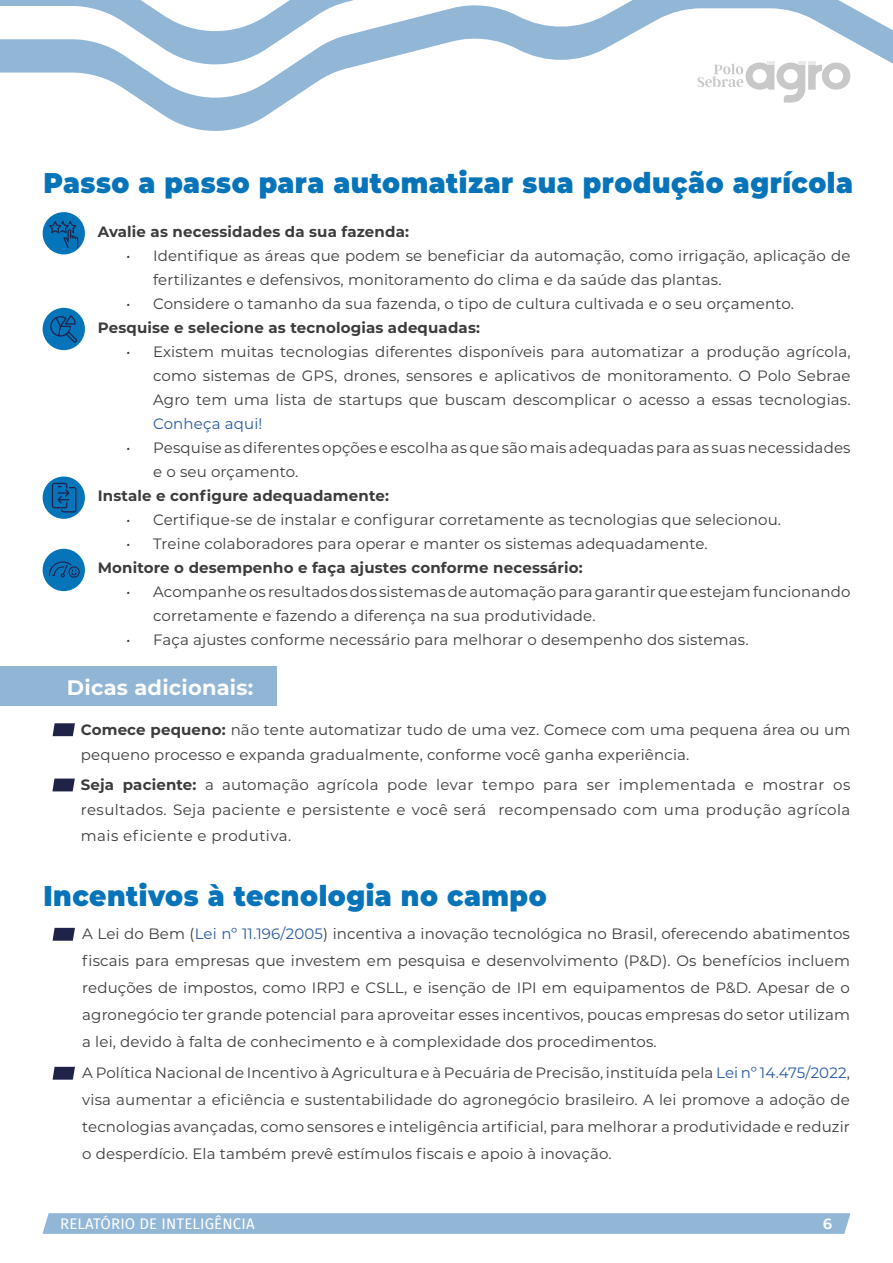
<style>
.page{position:relative;width:893px;height:1263px;background:#fff}
.page>*{position:absolute;margin:0;border:0;box-sizing:border-box;transform-origin:0 0}
.t1{font:900 28.5px "Montserrat";letter-spacing:.02em;color:#0774b9;scale:.93 1}
.t2{font:700 21px "Montserrat";letter-spacing:.01em;color:#fff}
.t3{font:15px/27px "Montserrat";letter-spacing:.01em;color:#3c3c3c}
.t4{font:700 15px "Montserrat";letter-spacing:.01em;color:#3c3c3c}
.t5{font:15px "Fira Sans";letter-spacing:.01em;color:#fff}
.t6{font:15px "Montserrat";letter-spacing:.01em;color:#285aa0}
.t7{font:700 15px "Campuni";color:#fff}
.s1{font-weight:700}
.s2{color:#285aa0}
</style>
<div class="page">
<svg style="left:0;top:70px;width:851px;height:61px"></svg>
<svg style="left:0;top:3px;width:893px;height:67px"></svg>
<svg style="left:0;top:0;width:844px;height:3px"></svg>
<svg style="left:43px;top:1213px;width:807px;height:21px;background:#93b7d6"></svg>
<svg style="left:697px;top:61px;width:153px;height:42px"></svg>
<div style="left:0;top:667px;width:276px;height:39px;background:#90b5d5"></div>
<svg style="left:52px;top:778px;width:23px;height:13px"></svg>
<svg style="left:53px;top:723px;width:22px;height:13px"></svg>
<svg style="left:53px;top:928px;width:22px;height:13px"></svg>
<svg style="left:53px;top:1067px;width:22px;height:13px"></svg>
<div style="left:43px;top:212px;width:42px;height:42px;background:#0574b9;border-radius:50%"></div>
<div style="left:43px;top:308px;width:42px;height:42px;background:#0574b9;border-radius:50%"></div>
<div style="left:43px;top:476px;width:42px;height:43px;background:#0574b9;border-radius:50%"></div>
<div style="left:43px;top:549px;width:42px;height:42px;background:#0574b9;border-radius:50%"></div>
<svg style="left:49px;top:221px;width:29px;height:27px"></svg>
<svg style="left:50px;top:315px;width:27px;height:28px"></svg>
<svg style="left:52px;top:483px;width:25px;height:29px"></svg>
<svg style="left:49px;top:561px;width:31px;height:17px"></svg>
<h1 class="t1" style="left:43px;top:162px;width:872px">Passo a passo para automatizar sua produção agrícola</h1>
<p class="t4" style="left:98px;top:220px;width:313px">Avalie as necessidades da sua fazenda:</p>
<p class="t3" style="left:153px;top:243px;width:699px;line-height:24px;text-indent:-27px">• Identifique as áreas que podem se beneficiar da automação, como irrigação, aplicação de fertilizantes e defensivos, monitoramento do clima e da saúde das plantas.</p>
<p class="t3" style="left:126px;top:289px;width:669px">• Considere o tamanho da sua fazenda, o tipo de cultura cultivada e o seu orçamento.</p>
<p class="t4" style="left:98px;top:316px;width:384px">Pesquise e selecione as tecnologias adequadas:</p>
<p class="t3" style="left:153px;top:339px;width:699px;line-height:24px;text-align:justify;text-indent:-27px">• Existem muitas tecnologias diferentes disponíveis para automatizar a produção agrícola, como sistemas de GPS, drones, sensores e aplicativos de monitoramento. O Polo Sebrae Agro tem uma lista de startups que buscam descomplicar o acesso a essas tecnologias.</p>
<p class="t6" style="left:153px;top:413px;width:111px">Conheça aqui!</p>
<p class="t3" style="left:153px;top:435px;width:699px;line-height:24px;text-indent:-27px">• Pesquise as diferentes opções e escolha as que são mais adequadas para as suas necessidades e o seu orçamento.</p>
<p class="t4" style="left:98px;top:484px;width:293px">Instale e configure adequadamente:</p>
<p class="t3" style="left:126px;top:505px;width:657px">• Certifique-se de instalar e configurar corretamente as tecnologias que selecionou.</p>
<p class="t3" style="left:126px;top:529px;width:583px">• Treine colaboradores para operar e manter os sistemas adequadamente.</p>
<p class="t4" style="left:98px;top:556px;width:486px">Monitore o desempenho e faça ajustes conforme necessário:</p>
<p class="t3" style="left:153px;top:579px;width:699px;line-height:24px;text-indent:-27px">• Acompanhe os resultados dos sistemas de automação para garantir que estejam funcionando corretamente e fazendo a diferença na sua produtividade.</p>
<p class="t3" style="left:126px;top:625px;width:624px">• Faça ajustes conforme necessário para melhorar o desempenho dos sistemas.</p>
<h2 class="t2" style="left:67px;top:673px;width:188px">Dicas adicionais:</h2>
<p class="t3" style="left:81px;top:716px;width:771px;line-height:25.5px"><span class="s1">Comece pequeno:</span> não tente automatizar tudo de uma vez. Comece com uma pequena área ou um pequeno processo e expanda gradualmente, conforme você ganha experiência.</p>
<p class="t3" style="left:81px;top:771px;width:771px;line-height:25.5px;text-align:justify"><span class="s1">Seja paciente:</span> a automação agrícola pode levar tempo para ser implementada e mostrar os resultados. Seja paciente e persistente e você será recompensado com uma produção agrícola mais eficiente e produtiva.</p>
<h1 class="t1" style="left:43px;top:875px;width:543px">Incentivos à tecnologia no campo</h1>
<p class="t3" style="left:82px;top:920px;width:769px;text-align:justify">A Lei do Bem (<span class="s2">Lei nº 11.196/2005</span>) incentiva a inovação tecnológica no Brasil, oferecendo abatimentos fiscais para empresas que investem em pesquisa e desenvolvimento (P&amp;D). Os benefícios incluem reduções de impostos, como IRPJ e CSLL, e isenção de IPI em equipamentos de P&amp;D. Apesar de o agronegócio ter grande potencial para aproveitar esses incentivos, poucas empresas do setor utilizam a lei, devido à falta de conhecimento e à complexidade dos procedimentos.</p>
<p class="t3" style="left:82px;top:1059px;width:769px;text-align:justify">A Política Nacional de Incentivo à Agricultura e à Pecuária de Precisão, instituída pela <span class="s2">Lei nº 14.475/2022</span>, visa aumentar a eficiência e sustentabilidade do agronegócio brasileiro. A lei promove a adoção de tecnologias avançadas, como sensores e inteligência artificial, para melhorar a produtividade e reduzir o desperdício. Ela também prevê estímulos fiscais e apoio à inovação.</p>
<p class="t5" style="left:60px;top:1213px;width:196px">RELATÓRIO DE INTELIGÊNCIA</p>
<p class="t7" style="left:823px;top:1214px;width:11px">6</p>
</div>
